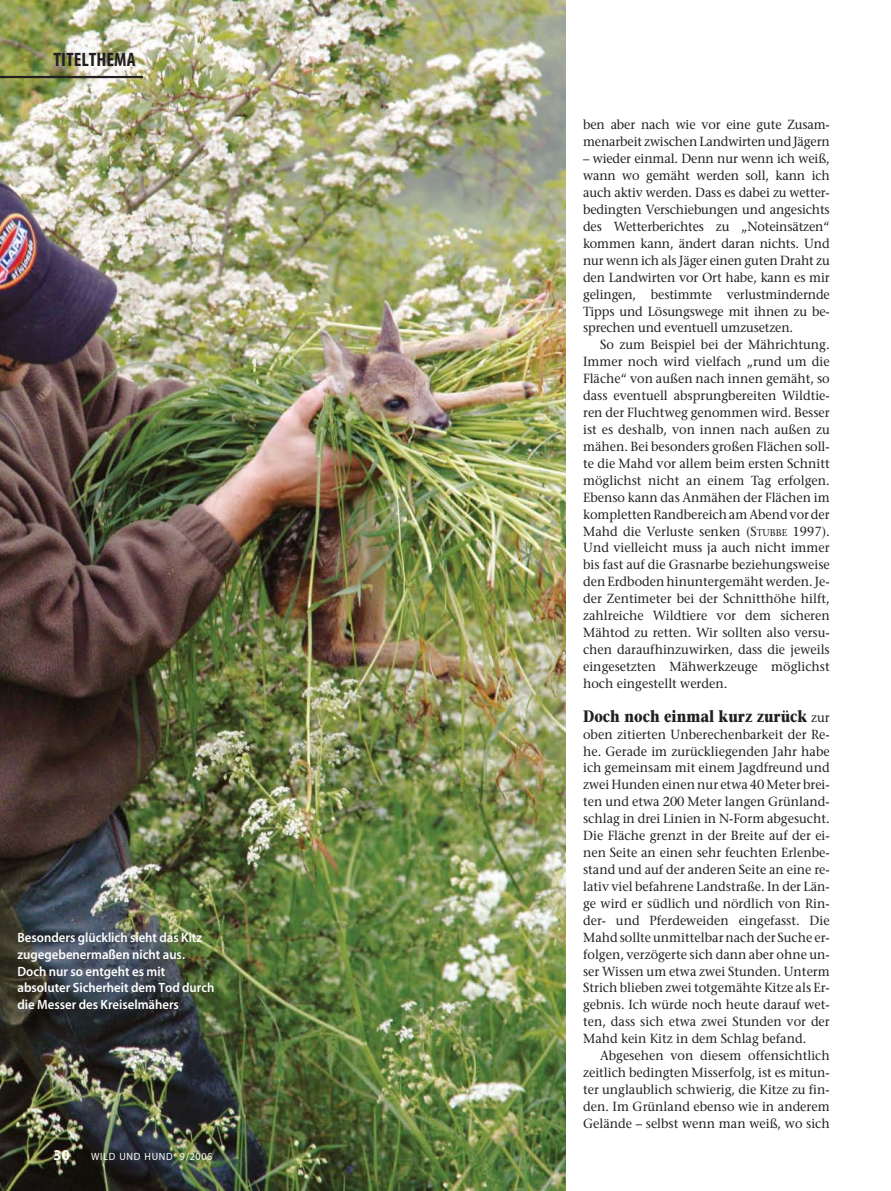
<style>
.page{position:relative;width:891px;height:1191px;background:#fff}
.page>*{position:absolute;margin:0;border:0;box-sizing:border-box;transform-origin:0 0}
.t1{font:19.5px "Myriad C700300";color:#231f20}
.t2{font:700 16.5px "Stone Serif";color:#231f20;scale:.8 1}
.t3{font:15px "Myriad D700600";color:#fff}
.t4{font:13.5px/17px "Myriad B565600";color:#fff;scale:.95 1}
.t5{font:13.2px/17px "Stone Serif";color:#231f20;text-align:justify;scale:.96 1}
.t6{font:10.5px "Myriad A400600";letter-spacing:.075em;color:#fff;scale:.95 1}
.s1{font-size:9.9px}
.s2{font-weight:400;font-size:13.2px}
</style>
<div class="page">
<img style="left:0;top:0;width:566px;height:1191px">
<h1 class="t1" style="left:54px;top:52px;width:83px">TITELTHEMA</h1>
<p class="t4" style="left:18px;top:930px;width:209px">Besonders glücklich sieht das Kitz zugegebenermaßen nicht aus.<br>Doch nur so entgeht es mit absoluter Sicherheit dem Tod durch die Messer des Kreiselmähers</p>
<p class="t3" style="left:54px;top:1149px;width:18px">30</p>
<p class="t6" style="left:91px;top:1152px;width:129px">WILD UND HUND 9/2005</p>
<p class="t5" style="left:583px;top:118px;width:258px">ben aber nach wie vor eine gute Zusam&shy;menarbeit zwischen Landwirten und Jägern</p>
<p class="t5" style="left:583px;top:152px;width:258px">– wieder einmal. Denn nur wenn ich weiß, wann wo gemäht werden soll, kann ich auch aktiv werden. Dass es dabei zu wetter&shy;bedingten Verschiebungen und angesichts des Wetterberichtes zu „Noteinsätzen“ kommen kann, ändert daran nichts. Und nur wenn ich als Jäger einen guten Draht zu den Landwirten vor Ort habe, kann es mir gelingen, bestimmte verlustmindernde Tipps und Lösungswege mit ihnen zu be&shy;sprechen und eventuell umzusetzen.</p>
<p class="t5" style="left:583px;top:338px;width:258px;text-indent:17px">So zum Beispiel bei der Mährichtung.<br>Immer noch wird vielfach „rund um die Fläche“ von außen nach innen gemäht, so dass eventuell absprungbereiten Wildtie&shy;ren der Fluchtweg genommen wird. Besser ist es deshalb, von innen nach außen zu mähen. Bei besonders großen Flächen soll&shy;te die Mahd vor allem beim ersten Schnitt möglichst nicht an einem Tag erfolgen.<br>Ebenso kann das Anmähen der Flächen im kompletten Randbereich am Abend vor der Mahd die Verluste senken (S<span class="s1">TUBBE</span> 1997).<br>Und vielleicht muss ja auch nicht immer bis fast auf die Grasnarbe beziehungsweise den Erdboden hinuntergemäht werden. Je&shy;der Zentimeter bei der Schnitthöhe hilft, zahlreiche Wildtiere vor dem sicheren Mähtod zu retten. Wir sollten also versu&shy;chen daraufhinzuwirken, dass die jeweils eingesetzten Mähwerkzeuge möglichst hoch eingestellt werden.</p>
<p class="t2" style="left:583px;top:709px;width:310px">Doch noch einmal kurz zurück <span class="s2">zur</span></p>
<p class="t5" style="left:583px;top:727px;width:258px">oben zitierten Unberechenbarkeit der Re&shy;he. Gerade im zurückliegenden Jahr habe ich gemeinsam mit einem Jagdfreund und zwei Hunden einen nur etwa 40 Meter brei&shy;ten und etwa 200 Meter langen Grünland&shy;schlag in drei Linien in N-Form abgesucht.<br>Die Fläche grenzt in der Breite auf der ei&shy;nen Seite an einen sehr feuchten Erlenbe&shy;stand und auf der anderen Seite an eine re&shy;lativ viel befahrene Landstraße. In der Län&shy;ge wird er südlich und nördlich von Rin&shy;der- und Pferdeweiden eingefasst. Die Mahd sollte unmittelbar nach der Suche er&shy;folgen, verzögerte sich dann aber ohne un&shy;ser Wissen um etwa zwei Stunden. Unterm Strich blieben zwei totgemähte Kitze als Er&shy;gebnis. Ich würde noch heute darauf wet&shy;ten, dass sich etwa zwei Stunden vor der Mahd kein Kitz in dem Schlag befand.</p>
<p class="t5" style="left:583px;top:1048px;width:258px;text-indent:17px">Abgesehen von diesem offensichtlich zeitlich bedingten Misserfolg, ist es mitun&shy;ter unglaublich schwierig, die Kitze zu fin&shy;den. Im Grünland ebenso wie in anderem Gelände – selbst wenn man weiß, wo sich</p>
</div>
